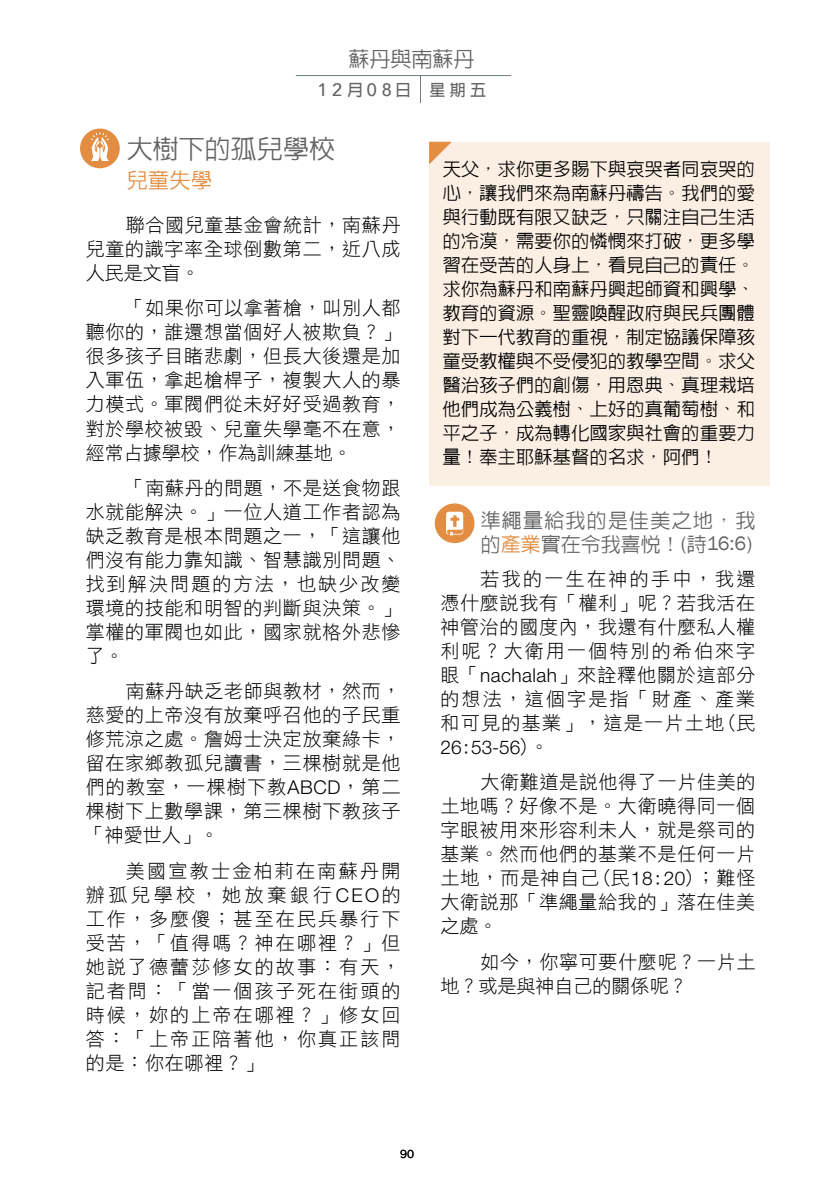
<style>
.page{position:relative;width:840px;height:1191px;background:#fff}
.page>*{position:absolute;margin:0;border:0;box-sizing:border-box;transform-origin:0 0}
.t1{font:500 26px "ID Hei";color:#636466}
.t2{font:500 21px "ID Hei";color:#636466}
.t3{font:500 21px "ID Hei";color:#e38d43}
.t4{font:500 20px/24px "ID Hei";letter-spacing:.06em;color:#636466}
.t5{font:19px/24px "DF Hei W3 WIN BF";letter-spacing:.035em;color:#000;text-align:justify}
.t6{font:19px/24px "DF Hei W3 WIN BF";letter-spacing:.015em;color:#000}
.t7{font:300 19px "Helvetica Neue";color:#000}
.t8{font:500 18px/24px "ID Hei";letter-spacing:.02em;color:#000;text-align:justify}
.t9{font:500 18px "Avenir";color:#636466}
.t10{font:700 16px "Adobe Fan Heiti Std";color:#636466}
.t11{font:12px "Franklin Gothic";color:#000}
.s1{font-family:"Adobe Fan Heiti Std";font-weight:700;font-size:16px}
.s2{font-family:"Helvetica Neue";font-weight:300}
.s3{color:#e38d43}
.s4{font-family:"Franklin Gothic";font-weight:400}
.s5{font-family:"DF Hei W3 WIN BF";font-weight:400}
</style>
<div class="page">
<hr style="left:296px;top:75px;width:214px;height:1px;background:#727d84">
<svg style="left:420px;top:76px;width:1px;height:27px"></svg>
<svg style="left:80px;top:129px;width:40px;height:39px"></svg>
<svg style="left:434px;top:503px;width:40px;height:40px"></svg>
<div style="left:429px;top:142px;width:340px;height:344px;background:#fbefe4"></div>
<svg style="left:429px;top:142px;width:22px;height:22px"></svg>
<p class="t2" style="left:348px;top:48px;width:127px">蘇丹與南蘇丹</p>
<p class="t9" style="left:317px;top:75px;width:76px">12<span class="s1">月</span>08</p>
<p class="t10" style="left:395px;top:81px;width:92px">日 星期五</p>
<h1 class="t1" style="left:127px;top:135px;width:210px">大樹下的孤兒學校</h1>
<p class="t3" style="left:127px;top:170px;width:87px">兒童失學</p>
<p class="t5" style="left:86px;top:213px;width:316px;text-indent:40px">聯合國兒童基金會統計，南蘇丹兒童的識字率全球倒數第二，近八成人民是文盲。</p>
<p class="t5" style="left:86px;top:296px;width:316px;text-indent:40px">「如果你可以拿著槍，叫別人都聽你的，誰還想當個好人被欺負？」很多孩子目睹悲劇，但長大後還是加入軍伍，拿起槍桿子，複製大人的暴力模式。軍閥們從未好好受過教育，對於學校被毀、兒童失學毫不在意，經常占據學校，作為訓練基地。</p>
<p class="t5" style="left:86px;top:475px;width:316px;text-indent:40px">「南蘇丹的問題，不是送食物跟水就能解決。」一位人道工作者認為缺乏教育是根本問題之一，「這讓他們沒有能力靠知識、智慧識別問題、找到解決問題的方法，也缺少改變環境的技能和明智的判斷與決策。」掌權的軍閥也如此，國家就格外悲慘了。</p>
<p class="t5" style="left:86px;top:679px;width:316px;text-indent:40px">南蘇丹缺乏老師與教材，然而，慈愛的上帝沒有放棄呼召他的子民重修荒涼之處。詹姆士決定放棄綠卡，留在家鄉教孤兒讀書，三棵樹就是他們的教室，一棵樹下教<span class="s2">ABCD</span>，第二棵樹下上數學課，第三棵樹下教孩子「神愛世人」。</p>
<p class="t5" style="left:86px;top:858px;width:316px;text-indent:40px">美國宣教士金柏莉在南蘇丹開辦孤兒學校，她放棄銀行<span class="s2">CEO</span>的工作，多麼傻；甚至在民兵暴行下受苦，「值得嗎？神在哪裡？」但她說了德蕾莎修女的故事：有天，記者問：「當一個孩子死在街頭的時候，妳的上帝在哪裡？」修女回答：「上帝正陪著他，你真正該問的是：你在哪裡？」</p>
<p class="t8" style="left:442px;top:157px;width:313px">天父，求你更多賜下與哀哭者同哀哭的心，讓我們來為南蘇丹禱告。我們的愛與行動既有限又缺乏，只關注自己生活的冷漠，需要你的憐憫來打破，更多學習在受苦的人身上，看見自己的責任。求你為蘇丹和南蘇丹興起師資和興學、教育的資源。聖靈喚醒政府與民兵團體對下一代教育的重視，制定協議保障孩童受教權與不受侵犯的教學空間。求父醫治孩子們的創傷，用恩典、真理栽培他們成為公義樹、上好的真葡萄樹、和平之子，成為轉化國家與社會的重要力量！奉主耶穌基督的名求，阿們！</p>
<p class="t4" style="left:480px;top:508px;width:276px">準繩量給我的是佳美之地，我的<span class="s3">產業</span>實在令我喜悅！<span class="s4">(</span>詩<span class="s4">16:6)</span></p>
<p class="t5" style="left:440px;top:566px;width:316px;text-indent:40px">若我的一生在神的手中，我還憑什麼說我有「權利」呢？若我活在神管治的國度內，我還有什麼私人權利呢？大衛用一個特別的希伯來字眼「<span class="s2">nachalah</span>」來詮釋他關於這部分的想法，這個字是指「財產、產業和可見的基業」，這是一片土地(民</p>
<p class="t7" style="left:440px;top:735px;width:110px">26<span class="s5">:</span>53-56<span class="s5">)。</span></p>
<p class="t5" style="left:440px;top:770px;width:316px;text-indent:40px">大衛難道是說他得了一片佳美的土地嗎？好像不是。大衛曉得同一個字眼被用來形容利未人，就是祭司的基業。然而他們的基業不是任何一片土地，而是神自己(民<span class="s2">18</span>:<span class="s2">20</span>)；難怪大衛說那「準繩量給我的」落在佳美之處。</p>
<p class="t6" style="left:440px;top:949px;width:316px;text-indent:40px">如今，你寧可要什麼呢？一片土地？或是與神自己的關係呢？</p>
<p class="t11" style="left:400px;top:1146px;width:16px">90</p>
</div>
